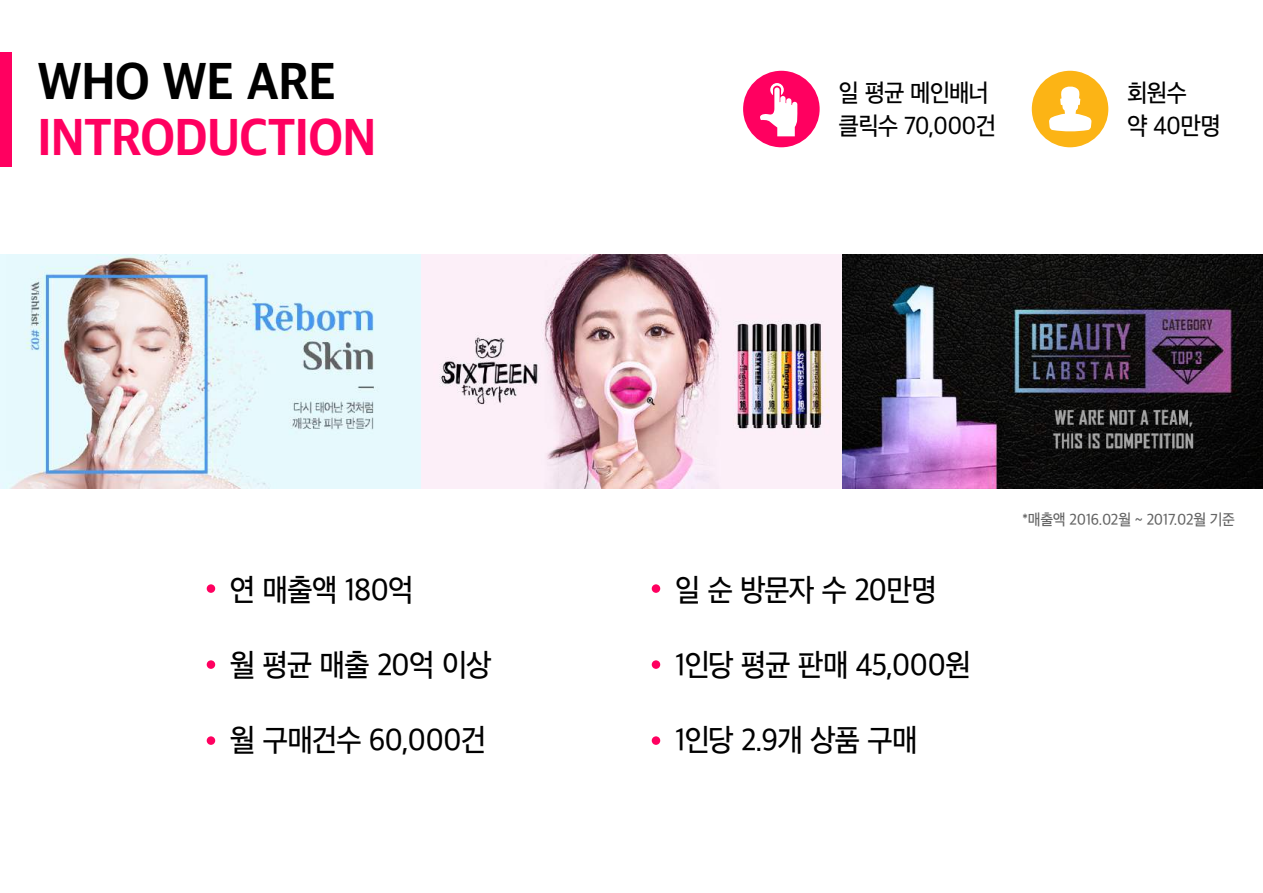
<style>
.page{position:relative;width:1263px;height:893px;background:#fff}
.page>*{position:absolute;margin:0;border:0;box-sizing:border-box;transform-origin:0 0}
.t1{font:49.5px "SD Gothic Neoa h Ex Bd";letter-spacing:-.015em;color:#ff0060;scale:.93 1}
.t2{font:49.5px "SD Gothic Neoa h Ex Bd";letter-spacing:-.01em;color:#000;scale:.93 1}
.t3{font:30px "SD Gothic Neoa e Md";letter-spacing:-.04em;color:#000;scale:.93 1}
.t4{font:24px/33px "SD Gothic Neoa e Md";letter-spacing:-.04em;color:#000;scale:.93 1}
.t5{font:15px "SD Gothic Neoa e Md";letter-spacing:-.035em;color:#646464;scale:.93 1}
</style>
<div class="page">
<div style="left:0;top:52px;width:11px;height:114px;background:#ff0060"></div>
<div style="left:743px;top:71px;width:77px;height:76px;background:#ff0060;border-radius:50%"></div>
<svg style="left:760px;top:83px;width:37px;height:53px"></svg>
<div style="left:1032px;top:71px;width:76px;height:76px;background:#fcb415;border-radius:50%"></div>
<svg style="left:1049px;top:86px;width:42px;height:46px"></svg>
<img style="left:0;top:254px;width:1263px;height:234px">
<div style="left:207px;top:584px;width:8px;height:9px;background:#ff0060;border-radius:50%"></div>
<div style="left:207px;top:660px;width:8px;height:9px;background:#ff0060;border-radius:50%"></div>
<div style="left:207px;top:736px;width:8px;height:9px;background:#ff0060;border-radius:50%"></div>
<div style="left:652px;top:584px;width:8px;height:9px;background:#ff0060;border-radius:50%"></div>
<div style="left:652px;top:660px;width:8px;height:9px;background:#ff0060;border-radius:50%"></div>
<div style="left:652px;top:736px;width:8px;height:9px;background:#ff0060;border-radius:50%"></div>
<h1 class="t2" style="left:38px;top:57px;width:322px">WHO WE ARE</h1>
<h1 class="t1" style="left:38px;top:113px;width:366px">INTRODUCTION</h1>
<p class="t4" style="left:839px;top:76px;width:171px">일 평균 메인배너 클릭수 70,000건</p>
<p class="t4" style="left:1127px;top:76px;width:102px">회원수<br>약 40만명</p>
<p class="t5" style="left:1023px;top:512px;width:230px">*매출액 2016.02월 ~ 2017.02월 기준</p>
<p class="t3" style="left:230px;top:575px;width:199px">연 매출액 180억</p>
<p class="t3" style="left:675px;top:575px;width:283px">일 순 방문자 수 20만명</p>
<p class="t3" style="left:230px;top:650px;width:283px">월 평균 매출 20억 이상</p>
<p class="t3" style="left:675px;top:650px;width:320px">1인당 평균 판매 45,000원</p>
<p class="t3" style="left:230px;top:725px;width:278px">월 구매건수 60,000건</p>
<p class="t3" style="left:675px;top:725px;width:263px">1인당 2.9개 상품 구매</p>
</div>
